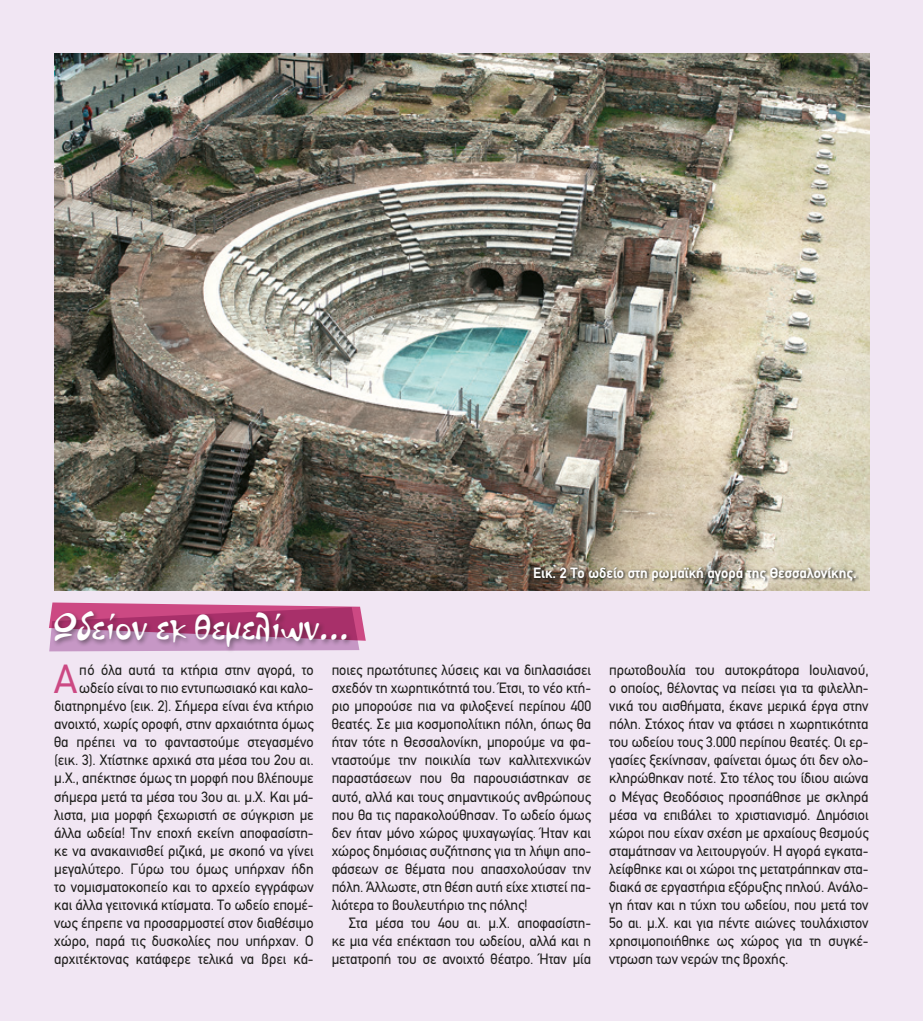
<style>
.page{position:relative;width:923px;height:1021px;background:#fff}
.page>*{position:absolute;margin:0;border:0;box-sizing:border-box;transform-origin:0 0}
.t1{font:40.8px "PF Din Text";color:#cc4983}
.t2{font:36px "PF Plasmatic";color:#fff}
.t3{font:15px/18px "PF Din Text";letter-spacing:-.005em;color:#1d1d1b;text-align:justify}
.t4{font:700 15px "PF Din Text";color:#fff}
</style>
<div class="page">
<div style="left:0;top:0;width:923px;height:1020px;background:#f1e6f3"></div>
<img style="left:54px;top:53px;width:815px;height:537px">
<div style="left:533px;top:565px;width:326px;height:18px;background:#1d1d1b;opacity:.91"></div>
<svg style="left:49px;top:602px;width:317px;height:49px"></svg>
<div style="left:52px;top:608px;width:301px;height:45px;background:#1d1d1b;opacity:.5"></div>
<h2 class="t2" style="left:53px;top:604px;width:297px">Ωδείον εκ θεμελίων…</h2>
<p class="t4" style="left:533px;top:563px;width:325px">Εικ. 2 Το ωδείο στη ρωμαϊκή αγορά της Θεσσαλονίκης.</p>
<p class="t3" style="left:54px;top:661px;width:261px;text-align:right">πό όλα αυτά τα κτήρια στην αγορά, το ωδείο είναι το πιο εντυπωσιακό και καλο&shy;διατηρημένο (εικ. 2). Σήμερα είναι ένα κτήριο ανοιχτό, χωρίς οροφή, στην αρχαιότητα όμως θα πρέπει να το φανταστούμε στεγασμένο (εικ. 3). Χτίστηκε αρχικά στα μέσα του 2ου αι. μ.Χ., απέκτησε όμως τη μορφή που βλέπουμε σήμερα μετά τα μέσα του 3ου αι. μ.Χ. Και μά&shy;λιστα, μια μορφή ξεχωριστή σε σύγκριση με άλλα ωδεία! Την εποχή εκείνη αποφασίστη&shy;κε να ανακαινισθεί ριζικά, με σκοπό να γίνει μεγαλύτερο. Γύρω του όμως υπήρχαν ήδη το νομισματοκοπείο και το αρχείο εγγράφων και άλλα γειτονικά κτίσματα. Το ωδείο επομέ&shy;νως έπρεπε να προσαρμοστεί στον διαθέσιμο χώρο, παρά τις δυσκολίες που υπήρχαν. Ο αρχιτέκτονας κατάφερε τελικά να βρει κά-</p>
<p class="t3" style="left:332px;top:661px;width:261px">ποιες πρωτότυπες λύσεις και να διπλασιάσει σχεδόν τη χωρητικότητά του. Έτσι, το νέο κτή&shy;ριο μπορούσε πια να φιλοξενεί περίπου 400 θεατές. Σε μια κοσμοπολίτικη πόλη, όπως θα ήταν τότε η Θεσσαλονίκη, μπορούμε να φα&shy;νταστούμε την ποικιλία των καλλιτεχνικών παραστάσεων που θα παρουσιάστηκαν σε αυτό, αλλά και τους σημαντικούς ανθρώπους που θα τις παρακολούθησαν. Το ωδείο όμως δεν ήταν μόνο χώρος ψυχαγωγίας. Ήταν και χώρος δημόσιας συζήτησης για τη λήψη απο&shy;φάσεων σε θέματα που απασχολούσαν την πόλη. Άλλωστε, στη θέση αυτή είχε χτιστεί πα&shy;λιότερα το βουλευτήριο της πόλης!</p>
<h1 class="t1" style="left:54px;top:655px;width:25px">Α</h1>
<p class="t3" style="left:332px;top:913px;width:261px;text-indent:17px">Στα μέσα του 4ου αι. μ.Χ. αποφασίστη&shy;κε μια νέα επέκταση του ωδείου, αλλά και η μετατροπή του σε ανοιχτό θέατρο. Ήταν μία</p>
<p class="t3" style="left:609px;top:661px;width:261px">πρωτοβουλία του αυτοκράτορα Ιουλιανού, ο οποίος, θέλοντας να πείσει για τα φιλελλη&shy;νικά του αισθήματα, έκανε μερικά έργα στην πόλη. Στόχος ήταν να φτάσει η χωρητικότητα του ωδείου τους 3.000 περίπου θεατές. Οι ερ&shy;γασίες ξεκίνησαν, φαίνεται όμως ότι δεν ολο&shy;κληρώθηκαν ποτέ. Στο τέλος του ίδιου αιώνα ο Μέγας Θεοδόσιος προσπάθησε με σκληρά μέσα να επιβάλει το χριστιανισμό. Δημόσιοι χώροι που είχαν σχέση με αρχαίους θεσμούς σταμάτησαν να λειτουργούν. Η αγορά εγκατα&shy;λείφθηκε και οι χώροι της μετατράπηκαν στα&shy;διακά σε εργαστήρια εξόρυξης πηλού. Ανάλο&shy;γη ήταν και η τύχη του ωδείου, που μετά τον 5ο αι. μ.Χ. και για πέντε αιώνες τουλάχιστον χρησιμοποιήθηκε ως χώρος για τη συγκέ&shy;ντρωση των νερών της βροχής.</p>
</div>
